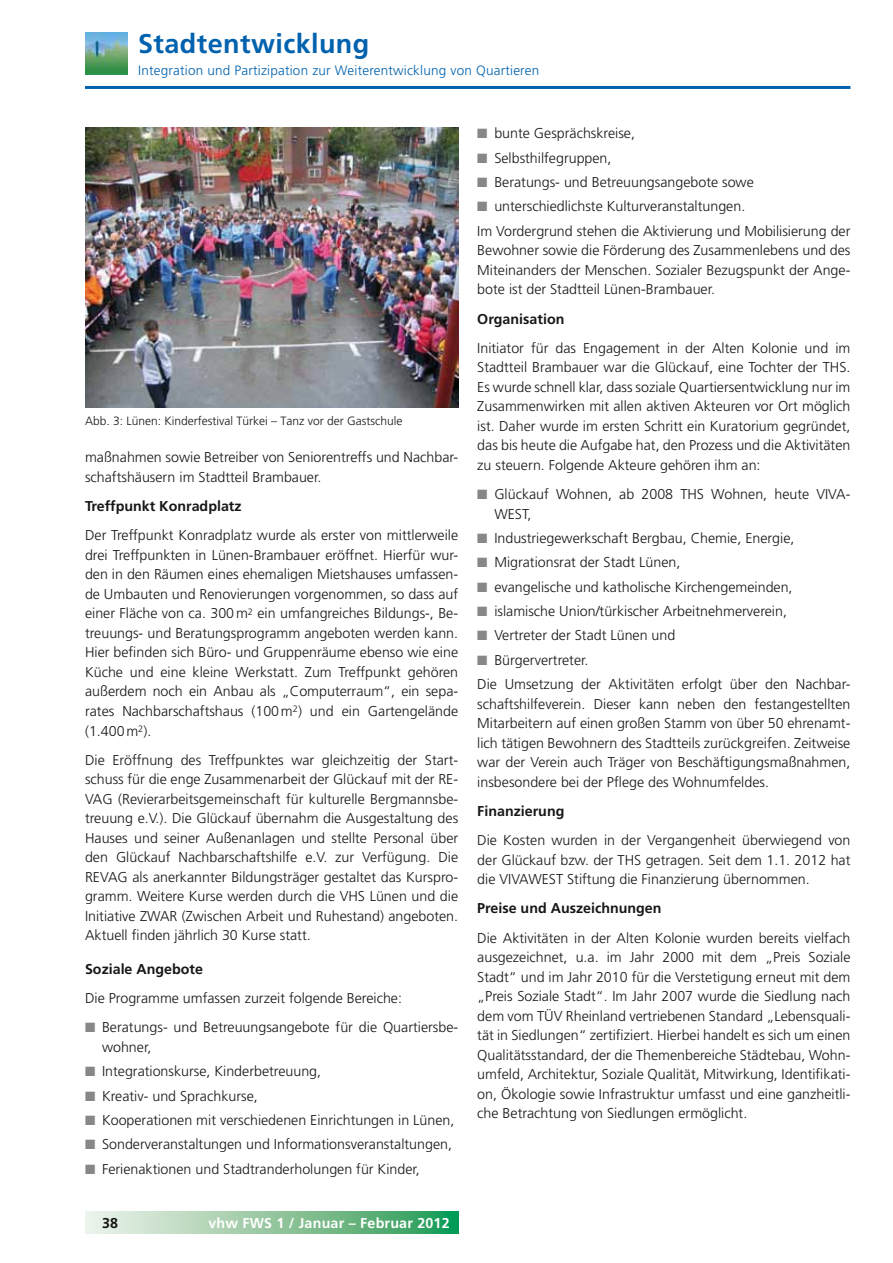
<style>
.page{position:relative;width:893px;height:1263px;background:#fff}
.page>*{position:absolute;margin:0;border:0;box-sizing:border-box;transform-origin:0 0}
.t1{font:700 27px "Frutiger LT";letter-spacing:.015em;color:#0062ae}
.t2{font:300 14.25px/19.5px "Frutiger LT";color:#181716;text-align:justify}
.t3{font:700 14.25px "Frutiger LT";color:#181716}
.t4{font:700 14.25px "Frutiger LT";letter-spacing:.015em;color:#fff}
.t5{font:300 13.5px "Frutiger LT";letter-spacing:.015em;color:#0062ae}
.t6{font:300 12px "Frutiger CE";color:#181716}
.s1{color:#868786}
</style>
<div class="page">
<hr style="left:85px;top:86px;width:765px;height:3px;background:#0062ae">
<svg style="left:85px;top:1212px;width:373px;height:21px;background:#8dc69f"></svg>
<img style="left:85px;top:32px;width:42px;height:43px">
<img style="left:85px;top:128px;width:373px;height:279px">
<h1 class="t1" style="left:138px;top:28px;width:233px">Stadtentwicklung</h1>
<p class="t5" style="left:138px;top:62px;width:402px">Integration und Partizipation zur Weiterentwicklung von Quartieren</p>
<p class="t6" style="left:85px;top:414px;width:319px">Abb. 3: Lünen: Kinderfestival Türkei – Tanz vor der Gastschule</p>
<p class="t2" style="left:85px;top:448px;width:375px">maßnahmen sowie Betreiber von Seniorentreffs und Nachbar&shy;schaftshäusern im Stadtteil Brambauer.</p>
<p class="t3" style="left:85px;top:498px;width:158px">Treffpunkt Konradplatz</p>
<p class="t2" style="left:85px;top:526px;width:375px">Der Treffpunkt Konradplatz wurde als erster von mittlerweile drei Treffpunkten in Lünen-Brambauer eröffnet. Hierfür wur&shy;den in den Räumen eines ehemaligen Mietshauses umfassen&shy;de Umbauten und Renovierungen vorgenommen, so dass auf einer Fläche von ca. 300m<sup>2</sup> ein umfangreiches Bildungs-, Be&shy;treuungs- und Beratungsprogramm angeboten werden kann.<br>Hier befinden sich Büro- und Gruppenräume ebenso wie eine Küche und eine kleine Werkstatt. Zum Treffpunkt gehören außerdem noch ein Anbau als „Computerraum“, ein sepa&shy;rates Nachbarschaftshaus (100m<sup>2</sup>) und ein Gartengelände (1.400m<sup>2</sup>).</p>
<p class="t2" style="left:85px;top:750px;width:375px">Die Eröffnung des Treffpunktes war gleichzeitig der Start&shy;schuss für die enge Zusammenarbeit der Glückauf mit der RE-VAG (Revierarbeitsgemeinschaft für kulturelle Bergmannsbe&shy;treuung e.V.). Die Glückauf übernahm die Ausgestaltung des Hauses und seiner Außenanlagen und stellte Personal über den Glückauf Nachbarschaftshilfe e.V. zur Verfügung. Die REVAG als anerkannter Bildungsträger gestaltet das Kurspro&shy;gramm. Weitere Kurse werden durch die VHS Lünen und die Initiative ZWAR (Zwischen Arbeit und Ruhestand) angeboten.<br>Aktuell finden jährlich 30 Kurse statt.</p>
<p class="t3" style="left:85px;top:960px;width:119px">Soziale Angebote</p>
<p class="t2" style="left:85px;top:988px;width:318px">Die Programme umfassen zurzeit folgende Bereiche:</p>
<p class="t2" style="left:102px;top:1018px;width:358px;text-indent:-17px"><span class="s1">■</span> Beratungs- und Betreuungsangebote für die Quartiersbe&shy;wohner,</p>
<p class="t2" style="left:85px;top:1062px;width:238px"><span class="s1">■</span> Integrationskurse, Kinderbetreuung,</p>
<p class="t2" style="left:85px;top:1086px;width:174px"><span class="s1">■</span> Kreativ- und Sprachkurse,</p>
<p class="t2" style="left:85px;top:1110px;width:371px"><span class="s1">■</span> Kooperationen mit verschiedenen Einrichtungen in Lünen,</p>
<p class="t2" style="left:85px;top:1135px;width:368px"><span class="s1">■</span> Sonderveranstaltungen und Informationsveranstaltungen,</p>
<p class="t2" style="left:85px;top:1159px;width:336px"><span class="s1">■</span> Ferienaktionen und Stadtranderholungen für Kinder,</p>
<p class="t3" style="left:102px;top:1214px;width:18px">38</p>
<p class="t4" style="left:208px;top:1214px;width:243px">vhw FWS 1 / Januar – Februar 2012</p>
<p class="t2" style="left:477px;top:124px;width:159px"><span class="s1">■</span> bunte Gesprächskreise,</p>
<p class="t2" style="left:477px;top:148px;width:136px"><span class="s1">■</span> Selbsthilfegruppen,</p>
<p class="t2" style="left:477px;top:173px;width:278px"><span class="s1">■</span> Beratungs- und Betreuungsangebote sowe</p>
<p class="t2" style="left:477px;top:194px;width:375px;line-height:24.5px"><span class="s1">■</span> unterschiedlichste Kulturveranstaltungen.<br>Im Vordergrund stehen die Aktivierung und Mobilisierung der</p>
<p class="t2" style="left:477px;top:241px;width:375px">Bewohner sowie die Förderung des Zusammenlebens und des Miteinanders der Menschen. Sozialer Bezugspunkt der Ange&shy;bote ist der Stadtteil Lünen-Brambauer.</p>
<p class="t3" style="left:477px;top:310px;width:89px">Organisation</p>
<p class="t2" style="left:477px;top:338px;width:375px">Initiator für das Engagement in der Alten Kolonie und im Stadtteil Brambauer war die Glückauf, eine Tochter der THS.<br>Es wurde schnell klar, dass soziale Quartiersentwicklung nur im Zusammenwirken mit allen aktiven Akteuren vor Ort möglich ist. Daher wurde im ersten Schritt ein Kuratorium gegründet, das bis heute die Aufgabe hat, den Prozess und die Aktivitäten zu steuern. Folgende Akteure gehören ihm an:</p>
<p class="t2" style="left:494px;top:485px;width:358px;text-indent:-17px"><span class="s1">■</span> Glückauf Wohnen, ab 2008 THS Wohnen, heute VIVA-<br>WEST,</p>
<p class="t2" style="left:477px;top:528px;width:319px"><span class="s1">■</span> Industriegewerkschaft Bergbau, Chemie, Energie,</p>
<p class="t2" style="left:477px;top:553px;width:205px"><span class="s1">■</span> Migrationsrat der Stadt Lünen,</p>
<p class="t2" style="left:477px;top:577px;width:317px"><span class="s1">■</span> evangelische und katholische Kirchengemeinden,</p>
<p class="t2" style="left:477px;top:602px;width:311px"><span class="s1">■</span> islamische Union/türkischer Arbeitnehmerverein,</p>
<p class="t2" style="left:477px;top:626px;width:200px"><span class="s1">■</span> Vertreter der Stadt Lünen und</p>
<p class="t2" style="left:477px;top:648px;width:375px;line-height:24.5px"><span class="s1">■</span> Bürgervertreter.<br>Die Umsetzung der Aktivitäten erfolgt über den Nachbar-</p>
<p class="t2" style="left:477px;top:694px;width:375px">schaftshilfeverein. Dieser kann neben den festangestellten Mitarbeitern auf einen großen Stamm von über 50 ehrenamt&shy;lich tätigen Bewohnern des Stadtteils zurückgreifen. Zeitweise war der Verein auch Träger von Beschäftigungsmaßnahmen, insbesondere bei der Pflege des Wohnumfeldes.</p>
<p class="t3" style="left:477px;top:803px;width:89px">Finanzierung</p>
<p class="t2" style="left:477px;top:831px;width:375px">Die Kosten wurden in der Vergangenheit überwiegend von der Glückauf bzw. der THS getragen. Seit dem 1.1. 2012 hat die VIVAWEST Stiftung die Finanzierung übernommen.</p>
<p class="t3" style="left:477px;top:900px;width:186px">Preise und Auszeichnungen</p>
<p class="t2" style="left:477px;top:928px;width:375px">Die Aktivitäten in der Alten Kolonie wurden bereits vielfach ausgezeichnet, u.a. im Jahr 2000 mit dem „Preis Soziale Stadt“ und im Jahr 2010 für die Verstetigung erneut mit dem „Preis Soziale Stadt“. Im Jahr 2007 wurde die Siedlung nach dem vom TÜV Rheinland vertriebenen Standard „Lebensquali&shy;tät in Siedlungen“ zertifiziert. Hierbei handelt es sich um einen Qualitätsstandard, der die Themenbereiche Städtebau, Wohn&shy;umfeld, Architektur, Soziale Qualität, Mitwirkung, Identifikati&shy;on, Ökologie sowie Infrastruktur umfasst und eine ganzheitli&shy;che Betrachtung von Siedlungen ermöglicht.</p>
</div>
